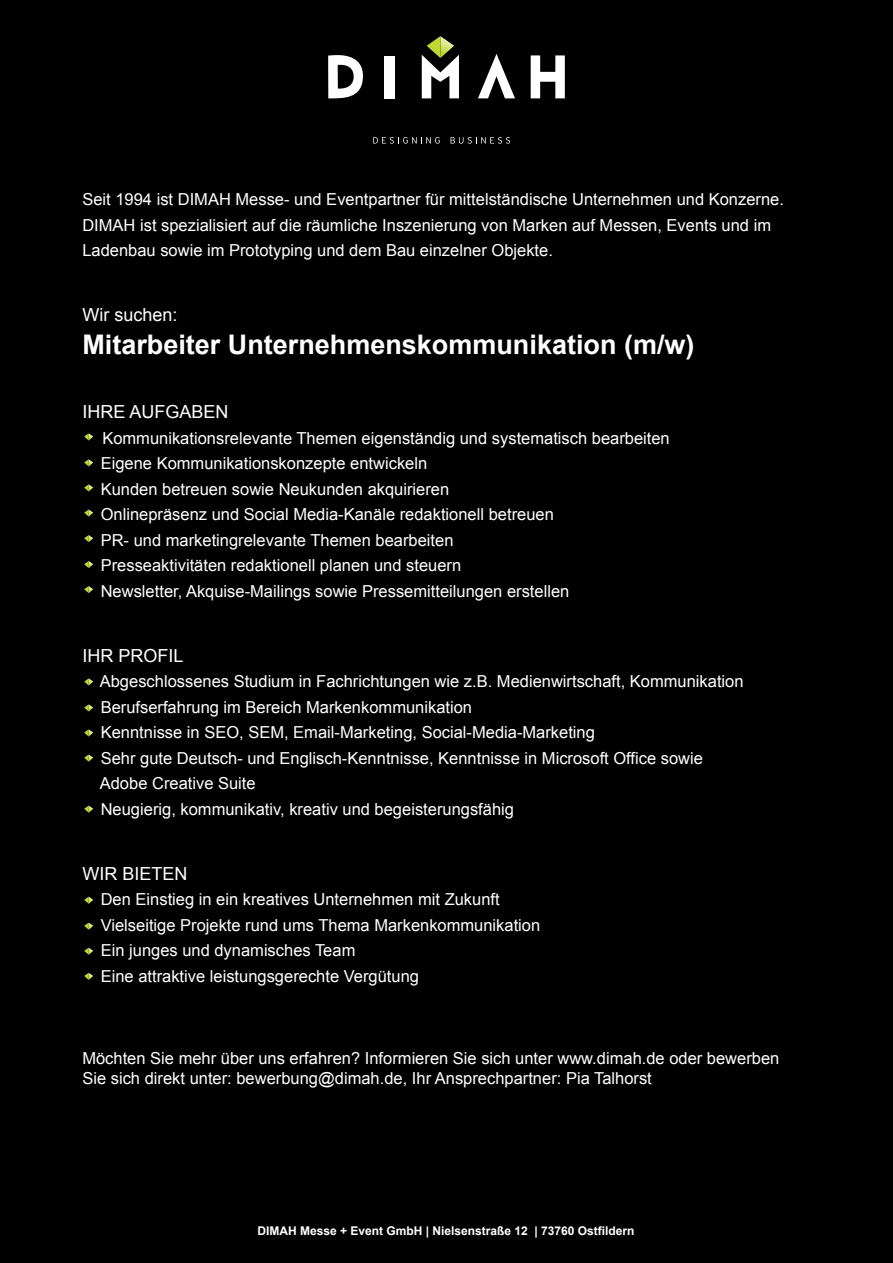
<style>
.page{position:relative;width:893px;height:1263px;background:#000}
.page>*{position:absolute;margin:0;border:0;box-sizing:border-box;transform-origin:0 0}
.t1{font:700 27px "Arial";color:#fff}
.t2{font:18px "Arial";color:#fff}
.t3{font:16.5px/25.5px "Arial";color:#fff}
.t4{font:700 12px "Arial";color:#fff}
</style>
<div class="page">
<div style="left:385px;top:56px;width:10px;height:42px;background:#fff"></div>
<svg style="left:531px;top:55px;width:34px;height:43px"></svg>
<svg style="left:328px;top:55px;width:35px;height:44px"></svg>
<svg style="left:422px;top:36px;width:37px;height:62px"></svg>
<svg style="left:478px;top:54px;width:37px;height:44px"></svg>
<svg style="left:373px;top:137px;width:67px;height:7px"></svg>
<svg style="left:451px;top:137px;width:59px;height:7px"></svg>
<svg style="left:84px;top:433px;width:9px;height:8px"></svg>
<svg style="left:84px;top:459px;width:9px;height:7px"></svg>
<svg style="left:84px;top:484px;width:9px;height:8px"></svg>
<svg style="left:84px;top:509px;width:9px;height:8px"></svg>
<svg style="left:84px;top:535px;width:9px;height:7px"></svg>
<svg style="left:84px;top:561px;width:9px;height:7px"></svg>
<svg style="left:84px;top:586px;width:9px;height:7px"></svg>
<svg style="left:84px;top:678px;width:9px;height:8px"></svg>
<svg style="left:84px;top:704px;width:9px;height:7px"></svg>
<svg style="left:84px;top:729px;width:9px;height:8px"></svg>
<svg style="left:84px;top:754px;width:9px;height:8px"></svg>
<svg style="left:84px;top:805px;width:9px;height:8px"></svg>
<svg style="left:84px;top:897px;width:9px;height:7px"></svg>
<svg style="left:84px;top:923px;width:9px;height:7px"></svg>
<svg style="left:84px;top:948px;width:9px;height:7px"></svg>
<svg style="left:84px;top:973px;width:9px;height:7px"></svg>
<p class="t3" style="left:82px;top:187px;width:703px">Seit 1994 ist DIMAH Messe- und Eventpartner für mittelständische Unternehmen und Konzerne.<br>DIMAH ist spezialisiert auf die räumliche Inszenierung von Marken auf Messen, Events und im<br>Ladenbau sowie im Prototyping und dem Bau einzelner Objekte.</p>
<p class="t2" style="left:82px;top:303px;width:97px">Wir suchen:</p>
<h1 class="t1" style="left:82px;top:326px;width:614px">Mitarbeiter Unternehmenskommunikation (m/w)</h1>
<p class="t2" style="left:82px;top:400px;width:148px">IHRE AUFGABEN</p>
<p class="t3" style="left:101px;top:425px;width:571px">Kommunikationsrelevante Themen eigenständig und systematisch bearbeiten Eigene Kommunikationskonzepte entwickeln<br>Kunden betreuen sowie Neukunden akquirieren<br>Onlinepräsenz und Social Media-Kanäle redaktionell betreuen<br>PR- und marketingrelevante Themen bearbeiten<br>Presseaktivitäten redaktionell planen und steuern<br>Newsletter, Akquise-Mailings sowie Pressemitteilungen erstellen</p>
<p class="t2" style="left:82px;top:644px;width:103px">IHR PROFIL</p>
<p class="t3" style="left:100px;top:669px;width:645px">Abgeschlossenes Studium in Fachrichtungen wie z.B. Medienwirtschaft, Kommunikation Berufserfahrung im Bereich Markenkommunikation<br>Kenntnisse in SEO, SEM, Email-Marketing, Social-Media-Marketing<br>Sehr gute Deutsch- und Englisch-Kenntnisse, Kenntnisse in Microsoft Office sowie Adobe Creative Suite<br>Neugierig, kommunikativ, kreativ und begeisterungsfähig</p>
<p class="t2" style="left:82px;top:861px;width:107px">WIR BIETEN</p>
<p class="t3" style="left:101px;top:887px;width:441px">Den Einstieg in ein kreatives Unternehmen mit Zukunft Vielseitige Projekte rund ums Thema Markenkommunikation Ein junges und dynamisches Team<br>Eine attraktive leistungsgerechte Vergütung</p>
<p class="t3" style="left:82px;top:1049px;width:698px;line-height:19.8px">Möchten Sie mehr über uns erfahren? Informieren Sie sich unter www.dimah.de oder bewerben<br>Sie sich direkt unter: bewerbung@dimah.de, Ihr Ansprechpartner: Pia Talhorst</p>
<p class="t4" style="left:257px;top:1223px;width:379px">DIMAH Messe + Event GmbH | Nielsenstraße 12 | 73760 Ostfildern</p>
</div>
